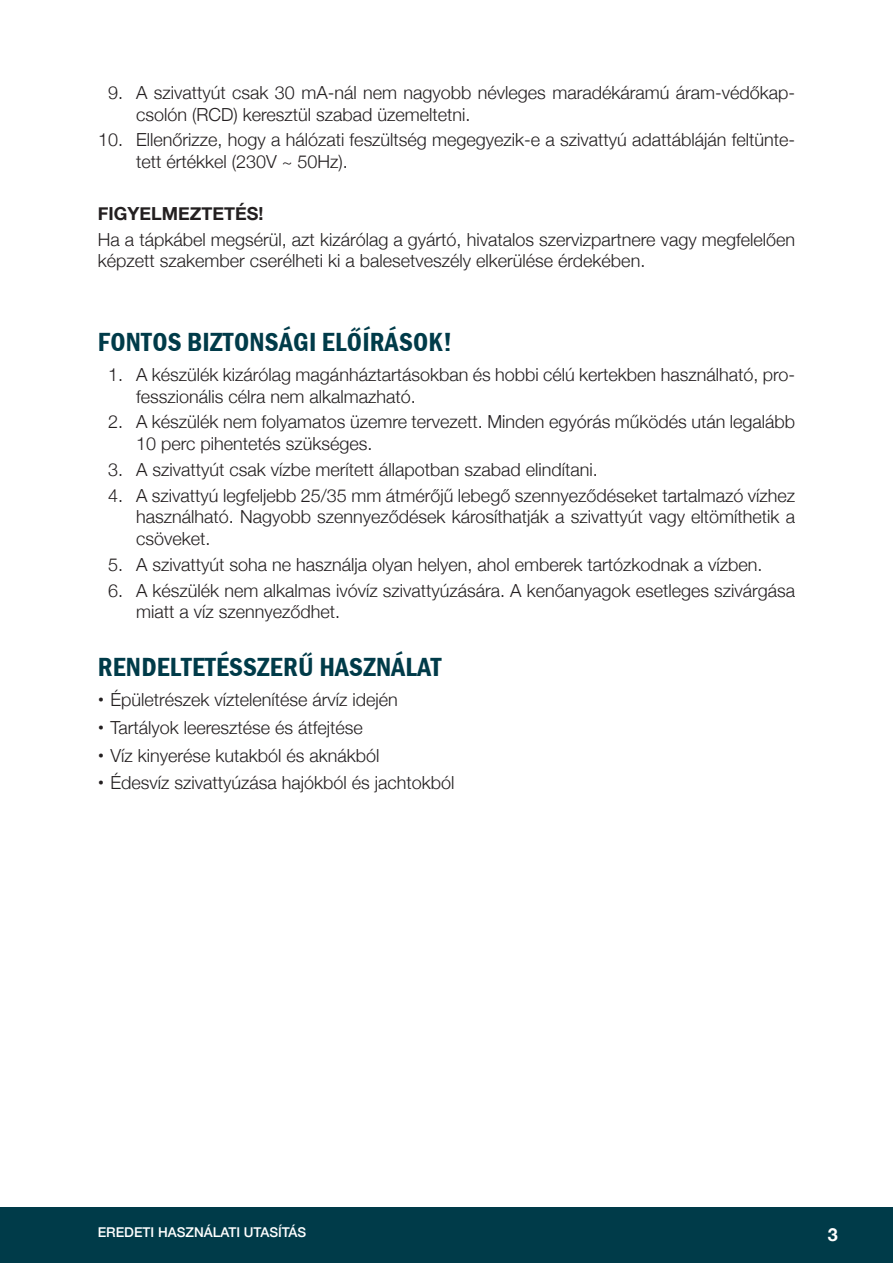
<style>
.page{position:relative;width:893px;height:1263px;background:#fff}
.page>*{position:absolute;margin:0;border:0;box-sizing:border-box;transform-origin:0 0}
.Subheading{font:600 condensed 27px "Franklin Gothic Itc TEE";letter-spacing:.01em;color:#003b49}
.t1{font:300 18px/21.6px "Helvetica Neue";color:#231f20}
.t2{font:700 18px "Helvetica Neue";color:#231f20}
.t3{font:700 18px "Helvetica Neue";color:#fff}
.t4{font:500 13.5px "Helvetica Neue";color:#fff}
.s1{font-weight:400}
</style>
<div class="page">
<div style="left:0;top:1206px;width:893px;height:57px;background:#003b49"></div>
<p class="t1" style="left:136px;top:80px;width:661px;text-indent:-28px">9. A szivattyút csak 30 mA-nál nem nagyobb névleges maradékáramú áram-védőkap&shy;csolón (RCD) keresztül szabad üzemeltetni.</p>
<p class="t1" style="left:136px;top:128px;width:661px;text-indent:-38px">10. Ellenőrizze, hogy a hálózati feszültség megegyezik-e a szivattyú adattábláján feltünte&shy;tett értékkel (230V ~ 50Hz).</p>
<p class="t2" style="left:98px;top:199px;width:167px">FIGYELMEZTETÉS!</p>
<p class="t1" style="left:98px;top:227px;width:699px">Ha a tápkábel megsérül, azt kizárólag a gyártó, hivatalos szervizpartnere vagy megfelelően képzett szakember cserélheti ki a balesetveszély elkerülése érdekében.</p>
<p class="Subheading" style="left:98px;top:326px;width:356px">FONTOS BIZTONSÁGI ELŐÍRÁSOK!</p>
<p class="t1" style="left:136px;top:362px;width:661px;text-indent:-28px">1. A készülék kizárólag magánháztartásokban és hobbi célú kertekben használható, pro&shy;fesszionális célra nem alkalmazható.</p>
<p class="t1" style="left:136px;top:410px;width:661px;text-indent:-28px">2. A készülék nem folyamatos üzemre tervezett. Minden egyórás működés után legalább<br>10 perc pihentetés szükséges.</p>
<p class="t1" style="left:108px;top:457px;width:491px">3. A szivattyút csak vízbe merített állapotban szabad elindítani.</p>
<p class="t1" style="left:136px;top:483px;width:661px;text-align:justify;text-indent:-28px">4. A szivattyú legfeljebb 25/35 mm átmérőjű lebegő szennyeződéseket tartalmazó vízhez használható. Nagyobb szennyeződések károsíthatják a szivattyút vagy eltömíthetik a csöveket.</p>
<p class="t1" style="left:108px;top:552px;width:656px">5. A szivattyút soha ne használja olyan helyen, ahol emberek tartózkodnak a vízben.</p>
<p class="t1" style="left:136px;top:578px;width:661px;text-indent:-28px">6. A készülék nem alkalmas ivóvíz szivattyúzására. A kenőanyagok esetleges szivárgása miatt a víz szennyeződhet.</p>
<p class="Subheading" style="left:98px;top:652px;width:345px">RENDELTETÉSSZERŰ HASZNÁLAT</p>
<p class="t1" style="left:98px;top:688px;width:302px"><span class="s1">•</span> Épületrészek víztelenítése árvíz idején</p>
<p class="t1" style="left:98px;top:715px;width:267px"><span class="s1">•</span> Tartályok leeresztése és átfejtése</p>
<p class="t1" style="left:98px;top:743px;width:283px"><span class="s1">•</span> Víz kinyerése kutakból és aknákból</p>
<p class="t1" style="left:98px;top:771px;width:358px"><span class="s1">•</span> Édesvíz szivattyúzása hajókból és jachtokból</p>
<p class="t4" style="left:98px;top:1221px;width:210px">EREDETI HASZNÁLATI UTASÍTÁS</p>
<p class="t3" style="left:828px;top:1221px;width:12px">3</p>
</div>
